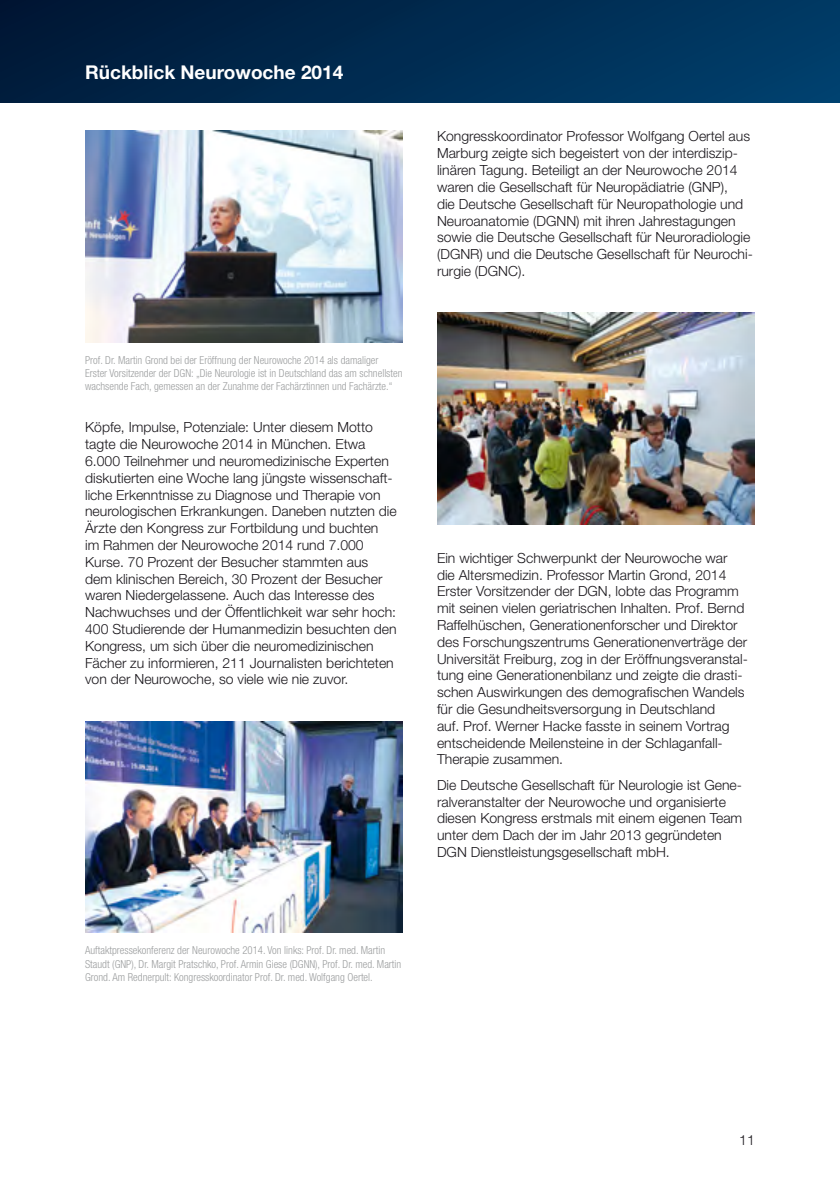
<style>
.page{position:relative;width:840px;height:1191px;background:#fff}
.page>*{position:absolute;margin:0;border:0;box-sizing:border-box;transform-origin:0 0}
.t1{font:700 19px "Helvetica Neue";color:#fff}
.t2{font:300 14px/16.8px "Helvetica Neue";color:#1a171c}
.t3{font:300 condensed 11px/13.2px "Helvetica Neue";color:#9c9e9f}
</style>
<div class="page">
<div style="left:0;top:0;width:839px;height:102px;background:linear-gradient(to right,#001937,#003e6a)"></div>
<img style="left:85px;top:130px;width:318px;height:212px">
<img style="left:85px;top:721px;width:318px;height:211px">
<img style="left:437px;top:312px;width:317px;height:212px">
<h1 class="t1" style="left:85px;top:61px;width:259px">Rückblick Neurowoche 2014</h1>
<p class="t3" style="left:85px;top:353px;width:319px">Prof. Dr. Martin Grond bei der Eröffnung der Neurowoche 2014 als damaliger<br>Erster Vorsitzender der DGN: „Die Neurologie ist in Deutschland das am schnellsten wachsende Fach, gemessen an der Zunahme der Fachärztinnen und Fachärzte.“</p>
<p class="t2" style="left:85px;top:418px;width:289px">Köpfe, Impulse, Potenziale: Unter diesem Motto tagte die Neurowoche 2014 in München. Etwa</p>
<p class="t2" style="left:85px;top:452px;width:313px">6. 000 Teilnehmer und neuromedizinische Experten diskutierten eine Woche lang jüngste wissenschaft&shy;liche Erkenntnisse zu Diagnose und Therapie von neurologischen Erkrankungen. Daneben nutzten die Ärzte den Kongress zur Fortbildung und buchten<br>im Rahmen der Neurowoche 2014 rund 7. 000<br>Kurse. 70 Prozent der Besucher stammten aus dem klinischen Bereich, 30 Prozent der Besucher waren Niedergelassene. Auch das Interesse des Nachwuchses und der Öffentlichkeit war sehr hoch:<br>400 Studierende der Humanmedizin besuchten den Kongress, um sich über die neuromedizinischen Fächer zu informieren, 211 Journalisten berichteten von der Neurowoche, so viele wie nie zuvor.</p>
<p class="t3" style="left:85px;top:943px;width:317px">Auftaktpressekonferenz der Neurowoche 2014. Von links: Prof. Dr. med. Martin<br>Staudt (GNP), Dr. Margit Pratschko, Prof. Armin Giese (DGNN), Prof. Dr. med. Martin<br>Grond. Am Rednerpult: Kongresskoordinator Prof. Dr. med. Wolfgang Oertel.</p>
<p class="t2" style="left:437px;top:128px;width:317px">Kongresskoordinator Professor Wolfgang Oertel aus Marburg zeigte sich begeistert von der interdiszip&shy;linären Tagung. Beteiligt an der Neurowoche 2014 waren die Gesellschaft für Neuropädiatrie (GNP),<br>die Deutsche Gesellschaft für Neuropathologie und Neuroanatomie (DGNN) mit ihren Jahrestagungen sowie die Deutsche Gesellschaft für Neuroradiologie (DGNR) und die Deutsche Gesellschaft für Neurochi&shy;rurgie (DGNC).</p>
<p class="t2" style="left:437px;top:549px;width:312px">Ein wichtiger Schwerpunkt der Neurowoche war die Altersmedizin. Professor Martin Grond, 2014<br>Erster Vorsitzender der DGN, lobte das Programm mit seinen vielen geriatrischen Inhalten. Prof. Bernd Raffelhüschen, Generationenforscher und Direktor des Forschungszentrums Generationenverträge der Universität Freiburg, zog in der Eröffnungsveranstal&shy;tung eine Generationenbilanz und zeigte die drasti&shy;schen Auswirkungen des demografischen Wandels für die Gesundheitsversorgung in Deutschland<br>auf. Prof. Werner Hacke fasste in seinem Vortrag entscheidende Meilensteine in der Schlaganfall-Therapie zusammen.</p>
<p class="t2" style="left:437px;top:776px;width:306px">Die Deutsche Gesellschaft für Neurologie ist Gene&shy;ralveranstalter der Neurowoche und organisierte diesen Kongress erstmals mit einem eigenen Team unter dem Dach der im Jahr 2013 gegründeten DGN Dienstleistungsgesellschaft mbH.</p>
<p class="t2" style="left:738px;top:1131px;width:17px">11</p>
</div>
